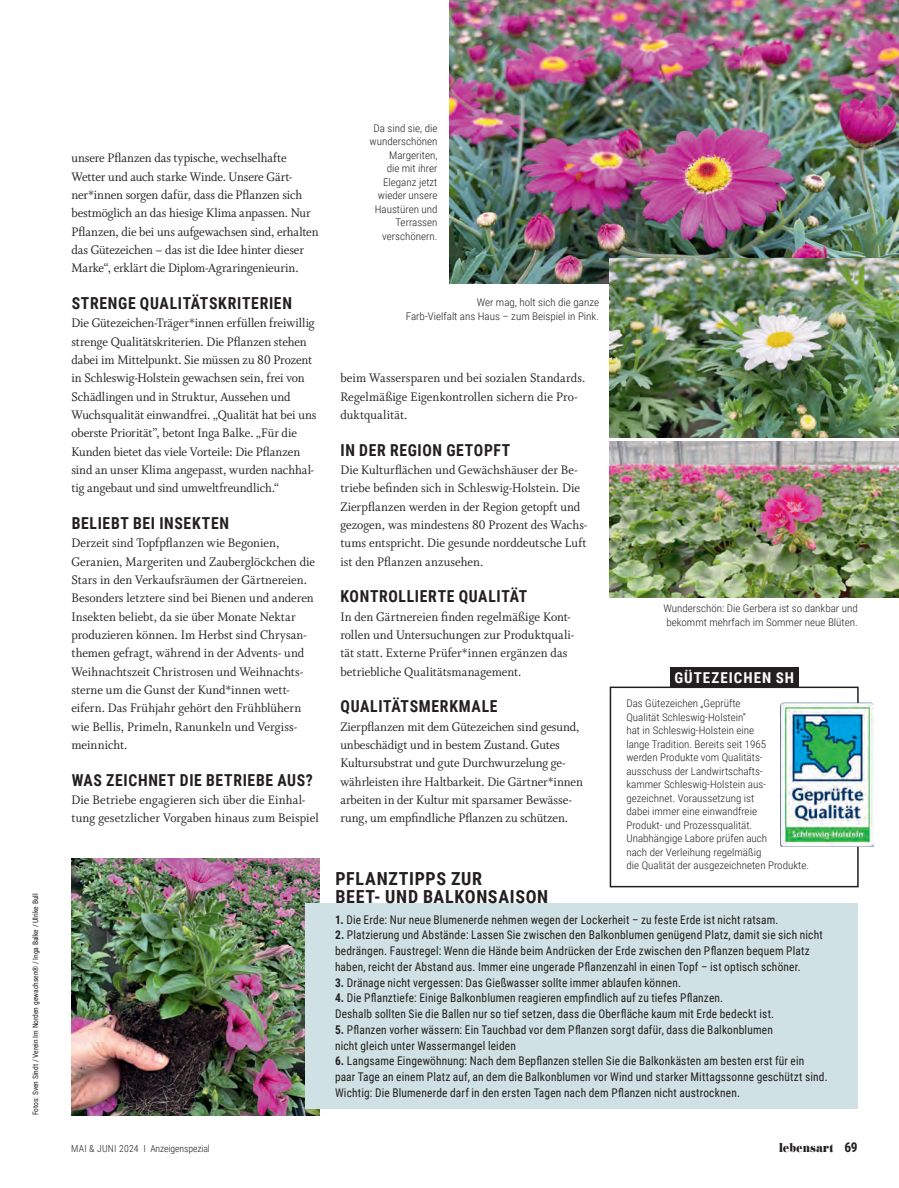
<style>
.page{position:relative;width:899px;height:1188px;background:#fff}
.page>*{position:absolute;margin:0;border:0;box-sizing:border-box;transform-origin:0 0}
.t1{font:700 18px/18px "Roboto Condensed";letter-spacing:.04em;color:#231f20}
.t2{font:700 16.5px "Roboto Condensed";letter-spacing:.04em;color:#231f20;scale:.95 1}
.t3{font:700 15px "Roboto Condensed";letter-spacing:.07em;color:#fff}
.t4{font:13.8px/18.3px "Whitman Roman LF";color:#231f20;scale:.95 1}
.t5{font:13.5px "Didoni URWD";letter-spacing:-.005em;color:#231f20;scale:.96 1}
.t6{font:12px/15.8px "Roboto Condensed";letter-spacing:.015em;color:#231f20;scale:.95 1}
.t7{font:300 10.5px/13.5px "Roboto Condensed";color:#231f20;scale:1.05 1}
.t8{font:300 9.75px "Roboto Condensed";letter-spacing:-.01em;color:#231f20}
.t9{font:7.5px "Roboto Condensed";color:#231f20}
.s1{font-weight:700}
.s2{font-family:"Roboto Condensed";font-weight:700}
</style>
<div class="page">
<img style="left:71px;top:859px;width:248px;height:256px">
<div style="left:610px;top:687px;width:248px;height:200px;border:2px solid #231f20"></div>
<div style="left:670px;top:667px;width:128px;height:20px;background:#231f20"></div>
<img style="left:780px;top:703px;width:94px;height:144px">
<img style="left:449px;top:0;width:450px;height:284px">
<div style="left:305px;top:903px;width:552px;height:205px;background:#d0e1e5"></div>
<img style="left:610px;top:258px;width:289px;height:179px">
<img style="left:610px;top:441px;width:289px;height:156px">
<p class="t9" style="left:30px;top:1115px;width:224px;rotate:-90deg">Fotos: Sven Sindt / Verein Im Norden gewachsen® / Inga Balke / Ulrike Bull</p>
<p class="t4" style="left:71px;top:149px;width:262px">unsere Pflanzen das typische, wechselhafte Wetter und auch starke Winde. Unsere Gärt&shy;ner*innen sorgen dafür, dass die Pflanzen sich bestmöglich an das hiesige Klima anpassen. Nur Pflanzen, die bei uns aufgewachsen sind, erhalten das Gütezeichen – das ist die Idee hinter dieser Marke“, erklärt die Diplom-Agraringenieurin.</p>
<p class="t2" style="left:72px;top:292px;width:233px">STRENGE QUALITÄTSKRITERIEN</p>
<p class="t4" style="left:71px;top:314px;width:260px">Die Gütezeichen-Träger*innen erfüllen freiwillig strenge Qualitätskriterien. Die Pflanzen stehen dabei im Mittelpunkt. Sie müssen zu 80 Prozent in Schleswig-Holstein gewachsen sein, frei von Schädlingen und in Struktur, Aussehen und Wuchsqualität einwandfrei. „Qualität hat bei uns oberste Priorität”, betont Inga Balke. „Für die Kunden bietet das viele Vorteile: Die Pflanzen sind an unser Klima angepasst, wurden nachhal&shy;tig angebaut und sind umweltfreundlich.“</p>
<p class="t2" style="left:72px;top:511px;width:167px">BELIEBT BEI INSEKTEN</p>
<p class="t4" style="left:71px;top:534px;width:258px">Derzeit sind Topfpflanzen wie Begonien, Geranien, Margeriten und Zauberglöckchen die Stars in den Verkaufsräumen der Gärtnereien.<br>Besonders letztere sind bei Bienen und anderen Insekten beliebt, da sie über Monate Nektar produzieren können. Im Herbst sind Chrysan&shy;themen gefragt, während in der Advents- und Weihnachtszeit Christrosen und Weihnachts&shy;sterne um die Gunst der Kund*innen wett&shy;eifern. Das Frühjahr gehört den Frühblühern wie Bellis, Primeln, Ranunkeln und Vergiss&shy;meinnicht.</p>
<p class="t2" style="left:72px;top:768px;width:255px">WAS ZEICHNET DIE BETRIEBE AUS?</p>
<p class="t4" style="left:71px;top:791px;width:262px">Die Betriebe engagieren sich über die Einhal&shy;tung gesetzlicher Vorgaben hinaus zum Beispiel</p>
<p class="t7" style="left:370px;top:121px;width:66px;text-align:right">Da sind sie, die wunderschönen<br>Margeriten,<br>die mit ihrer<br>Eleganz jetzt wieder unsere<br>Haustüren und<br>Terrassen verschönern.</p>
<p class="t7" style="left:406px;top:296px;width:185px;text-align:right">Wer mag, holt sich die ganze<br>Farb-Vielfalt ans Haus – zum Beispiel in Pink.</p>
<p class="t4" style="left:340px;top:369px;width:259px">beim Wassersparen und bei sozialen Standards.<br>Regelmäßige Eigenkontrollen sichern die Pro&shy;duktqualität.</p>
<p class="t2" style="left:341px;top:438px;width:180px">IN DER REGION GETOPFT</p>
<p class="t4" style="left:340px;top:461px;width:262px">Die Kulturflächen und Gewächshäuser der Be&shy;triebe befinden sich in Schleswig-Holstein. Die Zierpflanzen werden in der Region getopft und gezogen, was mindestens 80 Prozent des Wachs&shy;tums entspricht. Die gesunde norddeutsche Luft ist den Pflanzen anzusehen.</p>
<p class="t2" style="left:341px;top:585px;width:198px">KONTROLLIERTE QUALITÄT</p>
<p class="t4" style="left:340px;top:607px;width:248px">In den Gärtnereien finden regelmäßige Kont&shy;rollen und Untersuchungen zur Produktquali&shy;tät statt. Externe Prüfer*innen ergänzen das betriebliche Qualitätsmanagement.</p>
<p class="t2" style="left:341px;top:695px;width:167px">QUALITÄTSMERKMALE</p>
<p class="t4" style="left:340px;top:717px;width:257px">Zierpflanzen mit dem Gütezeichen sind gesund, unbeschädigt und in bestem Zustand. Gutes Kultursubstrat und gute Durchwurzelung ge&shy;währleisten ihre Haltbarkeit. Die Gärtner*innen arbeiten in der Kultur mit sparsamer Bewässe&shy;rung, um empfindliche Pflanzen zu schützen.</p>
<h1 class="t1" style="left:335px;top:869px;width:214px">PFLANZTIPPS ZUR<br>BEET- UND BALKONSAISON</h1>
<p class="t7" style="left:663px;top:601px;width:187px">Wunderschön: Die Gerbera ist so dankbar und bekommt mehrfach im Sommer neue Blüten.</p>
<p class="t3" style="left:674px;top:667px;width:121px">GÜTEZEICHEN SH</p>
<p class="t7" style="left:626px;top:696px;width:175px">Das Gütezeichen „Geprüfte<br>Qualität Schleswig-Holstein“<br>hat in Schleswig-Holstein eine<br>lange Tradition. Bereits seit 1965<br>werden Produkte vom Qualitäts&shy;ausschuss der Landwirtschafts-<br>kammer Schleswig-Holstein aus&shy;gezeichnet. Voraussetzung ist<br>dabei immer eine einwandfreie<br>Produkt- und Prozessqualität.<br>Unabhängige Labore prüfen auch<br>nach der Verleihung regelmäßig<br>die Qualität der ausgezeichneten Produkte.</p>
<p class="t6" style="left:335px;top:911px;width:468px"><span class="s1">1.</span> Die Erde: Nur neue Blumenerde nehmen wegen der Lockerheit – zu feste Erde ist nicht ratsam.</p>
<p class="t6" style="left:335px;top:927px;width:515px"><span class="s1">2.</span> Platzierung und Abstände: Lassen Sie zwischen den Balkonblumen genügend Platz, damit sie sich nicht bedrängen. Faustregel: Wenn die Hände beim Andrücken der Erde zwischen den Pflanzen bequem Platz haben, reicht der Abstand aus. Immer eine ungerade Pflanzenzahl in einen Topf – ist optisch schöner.</p>
<p class="t6" style="left:335px;top:974px;width:366px"><span class="s1">3.</span> Dränage nicht vergessen: Das Gießwasser sollte immer ablaufen können.</p>
<p class="t6" style="left:335px;top:990px;width:464px"><span class="s1">4.</span> Die Pflanztiefe: Einige Balkonblumen reagieren empfindlich auf zu tiefes Pflanzen.<br>Deshalb sollten Sie die Ballen nur so tief setzen, dass die Oberfläche kaum mit Erde bedeckt ist.</p>
<p class="t6" style="left:335px;top:1021px;width:462px"><span class="s1">5.</span> Pflanzen vorher wässern: Ein Tauchbad vor dem Pflanzen sorgt dafür, dass die Balkonblumen nicht gleich unter Wassermangel leiden</p>
<p class="t6" style="left:335px;top:1053px;width:520px"><span class="s1">6.</span> Langsame Eingewöhnung: Nach dem Bepflanzen stellen Sie die Balkonkästen am besten erst für ein paar Tage an einem Platz auf, an dem die Balkonblumen vor Wind und starker Mittagssonne geschützt sind.<br>Wichtig: Die Blumenerde darf in den ersten Tagen nach dem Pflanzen nicht austrocknen.</p>
<p class="t8" style="left:71px;top:1142px;width:140px">MAI &amp; JUNI 2024 I Anzeigenspezial</p>
<p class="t5" style="left:779px;top:1140px;width:84px">lebensart <span class="s2">69</span></p>
</div>
